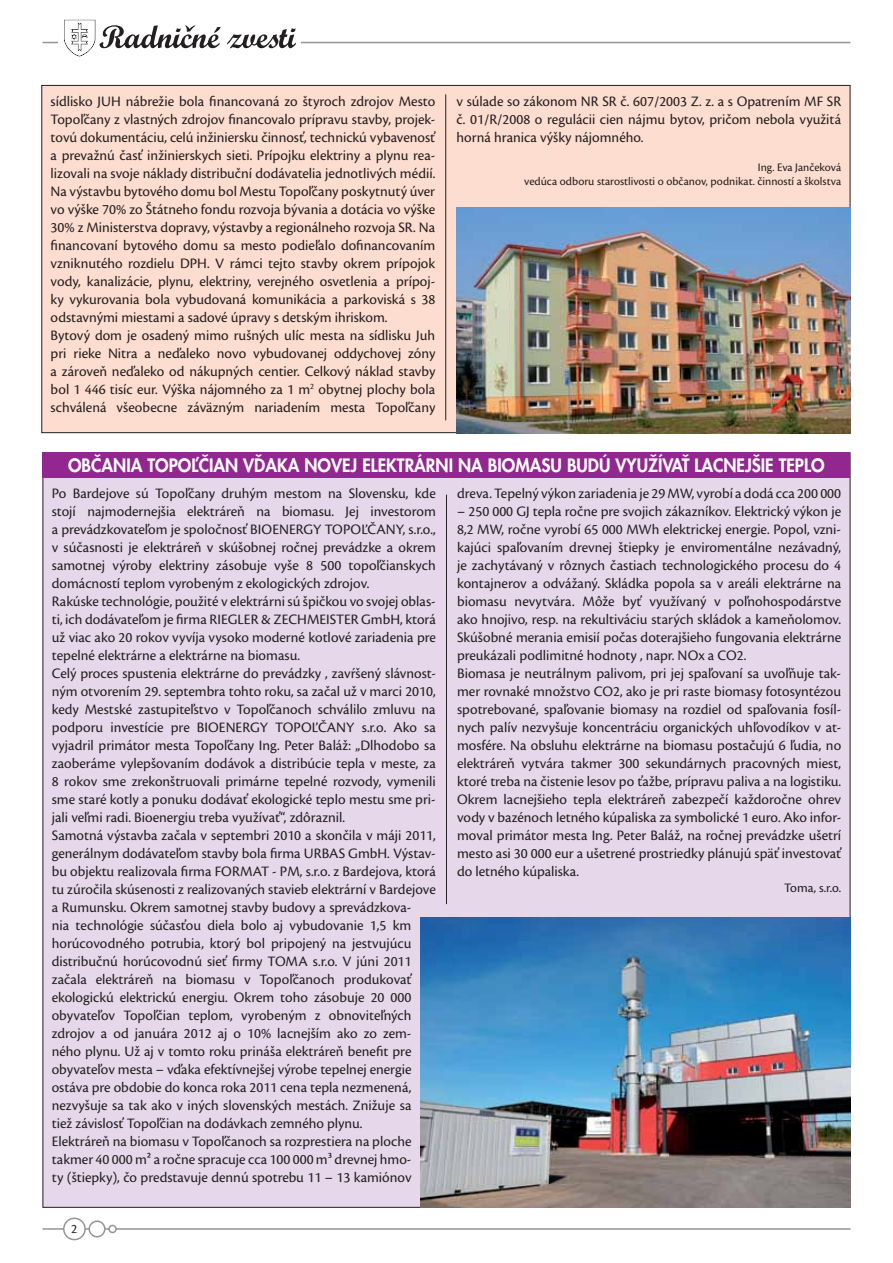
<style>
.page{position:relative;width:893px;height:1263px;background:#fff}
.page>*{position:absolute;margin:0;border:0;box-sizing:border-box;transform-origin:0 0}
.t1{font:800 18px "Futura CE";color:#fff;scale:.96 1}
.t2{font:15px/18px "Cronos Pro";color:#231f20}
.t3{font:13.5px "Cronos Pro";color:#231f20}
.t4{font:12px/14.4px "Cronos Pro";color:#231f20;text-align:right}
</style>
<div class="page">
<hr style="left:43px;top:1228px;width:807px;height:2px;background:#939598">
<hr style="left:43px;top:42px;width:807px;height:1px;background:#939598">
<div style="left:59px;top:35px;width:242px;height:15px;background:#fff"></div>
<svg style="left:64px;top:20px;width:232px;height:37px"></svg>
<div style="left:64px;top:1218px;width:21px;height:21px;background:#fff;border-radius:50%"></div>
<div style="left:63px;top:1217px;width:23px;height:23px;border:2px solid #939598;border-radius:50%"></div>
<div style="left:89px;top:1221px;width:16px;height:16px;background:#fff;border-radius:50%"></div>
<div style="left:89px;top:1220px;width:17px;height:17px;border:2px solid #939598;border-radius:50%"></div>
<div style="left:109px;top:1225px;width:7px;height:7px;background:#fff;border-radius:50%"></div>
<div style="left:108px;top:1225px;width:9px;height:8px;border:2px solid #939598;border-radius:50%"></div>
<div style="left:43px;top:453px;width:807px;height:754px;background:#e6d8ea"></div>
<div style="left:43px;top:452px;width:807px;height:26px;background:#91278f"></div>
<img style="left:420px;top:917px;width:430px;height:291px">
<hr style="left:446px;top:495px;width:1px;height:409px;background:#231f20">
<div style="left:42px;top:85px;width:808px;height:348px;background:#fdddcf"></div>
<img style="left:456px;top:208px;width:394px;height:225px">
<hr style="left:445px;top:95px;width:1px;height:325px;background:#231f20">
<p class="t2" style="left:51px;top:94px;width:386px">sídlisko JUH nábrežie bola financovaná zo štyroch zdrojov Mesto Topoľčany z vlastných zdrojov financovalo prípravu stavby, projek&shy;tovú dokumentáciu, celú inžiniersku činnosť, technickú vybavenosť a prevažnú časť inžinierskych sieti. Prípojku elektriny a plynu rea&shy;lizovali na svoje náklady distribuční dodávatelia jednotlivých médií.<br>Na výstavbu bytového domu bol Mestu Topoľčany poskytnutý úver vo výške 70% zo Štátneho fondu rozvoja bývania a dotácia vo výške 30% z Ministerstva dopravy, výstavby a regionálneho rozvoja SR. Na financovaní bytového domu sa mesto podieľalo dofinancovaním vzniknutého rozdielu DPH. V rámci tejto stavby okrem prípojok vody, kanalizácie, plynu, elektriny, verejného osvetlenia a prípoj&shy;ky vykurovania bola vybudovaná komunikácia a parkoviská s 38 odstavnými miestami a sadové úpravy s detským ihriskom.<br>Bytový dom je osadený mimo rušných ulíc mesta na sídlisku Juh pri rieke Nitra a neďaleko novo vybudovanej oddychovej zóny a zároveň neďaleko od nákupných centier. Celkový náklad stavby bol 1 446 tisíc eur. Výška nájomného za 1 m<sup>2</sup> obytnej plochy bola schválená všeobecne záväzným nariadením mesta Topoľčany</p>
<p class="t2" style="left:457px;top:94px;width:386px;text-align:justify">v súlade so zákonom NR SR č. 607/2003 Z. z. a s Opatrením MF SR č. 01/R/2008 o regulácii cien nájmu bytov, pričom nebola využitá horná hranica výšky nájomného.</p>
<p class="t4" style="left:524px;top:161px;width:318px">Ing. Eva Jančeková<br>vedúca odboru starostlivosti o občanov, podnikat. činností a školstva</p>
<p class="t1" style="left:68px;top:458px;width:789px">OBČANIA TOPOĽČIAN VĎAKA NOVEJ ELEKTRÁRNI NA BIOMASU BUDÚ VYUŽÍVAŤ LACNEJŠIE TEPLO</p>
<p class="t2" style="left:52px;top:486px;width:386px">Po Bardejove sú Topoľčany druhým mestom na Slovensku, kde stojí najmodernejšia elektráreň na biomasu. Jej investorom a prevádzkovateľom je spoločnosť BIOENERGY TOPOĽČANY, s.r.o., v súčasnosti je elektráreň v skúšobnej ročnej prevádzke a okrem samotnej výroby elektriny zásobuje vyše 8 500 topoľčianskych domácností teplom vyrobeným z ekologických zdrojov.<br>Rakúske technológie, použité v elektrárni sú špičkou vo svojej oblas&shy;ti, ich dodávateľom je firma RIEGLER &amp; ZECHMEISTER GmbH, ktorá už viac ako 20 rokov vyvíja vysoko moderné kotlové zariadenia pre tepelné elektrárne a elektrárne na biomasu.<br>Celý proces spustenia elektrárne do prevádzky , zavŕšený slávnost&shy;ným otvorením 29. septembra tohto roku, sa začal už v marci 2010, kedy Mestské zastupiteľstvo v Topoľčanoch schválilo zmluvu na podporu investície pre BIOENERGY TOPOĽČANY s.r.o. Ako sa vyjadril primátor mesta Topoľčany Ing. Peter Baláž: „Dlhodobo sa zaoberáme vylepšovaním dodávok a distribúcie tepla v meste, za 8 rokov sme zrekonštruovali primárne tepelné rozvody, vymenili sme staré kotly a ponuku dodávať ekologické teplo mestu sme pri&shy;jali veľmi radi. Bioenergiu treba využívať“, zdôraznil.<br>Samotná výstavba začala v septembri 2010 a skončila v máji 2011, generálnym dodávateľom stavby bola firma URBAS GmbH. Výstav&shy;bu objektu realizovala firma FORMAT - PM, s.r.o. z Bardejova, ktorá tu zúročila skúsenosti z realizovaných stavieb elektrární v Bardejove a Rumunsku. Okrem samotnej stavby budovy a sprevádzkova-<br>nia technológie súčasťou diela bolo aj vybudovanie 1,5 km horúcovodného potrubia, ktorý bol pripojený na jestvujúcu distribučnú horúcovodnú sieť firmy TOMA s.r.o. V júni 2011 začala elektráreň na biomasu v Topoľčanoch produkovať ekologickú elektrickú energiu. Okrem toho zásobuje 20 000 obyvateľov Topoľčian teplom, vyrobeným z obnoviteľných zdrojov a od januára 2012 aj o 10% lacnejším ako zo zem&shy;ného plynu. Už aj v tomto roku prináša elektráreň benefit pre obyvateľov mesta – vďaka efektívnejšej výrobe tepelnej energie ostáva pre obdobie do konca roka 2011 cena tepla nezmenená, nezvyšuje sa tak ako v iných slovenských mestách. Znižuje sa<br>tiež závislosť Topoľčian na dodávkach zemného plynu.<br>Elektráreň na biomasu v Topoľčanoch sa rozprestiera na ploche takmer 40 000 m² a ročne spracuje cca 100 000 m³ drevnej hmo-<br>ty (štiepky), čo predstavuje dennú spotrebu 11 – 13 kamiónov</p>
<p class="t2" style="left:457px;top:486px;width:386px">dreva. Tepelný výkon zariadenia je 29 MW, vyrobí a dodá cca 200 000</p>
<p class="t2" style="left:457px;top:504px;width:386px">– 250 000 GJ tepla ročne pre svojich zákazníkov. Elektrický výkon je 8,2 MW, ročne vyrobí 65 000 MWh elektrickej energie. Popol, vzni&shy;kajúci spaľovaním drevnej štiepky je enviromentálne nezávadný, je zachytávaný v rôznych častiach technologického procesu do 4 kontajnerov a odvážaný. Skládka popola sa v areáli elektrárne na biomasu nevytvára. Môže byť využívaný v poľnohospodárstve ako hnojivo, resp. na rekultiváciu starých skládok a kameňolomov.<br>Skúšobné merania emisií počas doterajšieho fungovania elektrárne preukázali podlimitné hodnoty , napr. NOx a CO2.<br>Biomasa je neutrálnym palivom, pri jej spaľovaní sa uvoľňuje tak&shy;mer rovnaké množstvo CO2, ako je pri raste biomasy fotosyntézou spotrebované, spaľovanie biomasy na rozdiel od spaľovania fosíl&shy;nych palív nezvyšuje koncentráciu organických uhľovodíkov v at&shy;mosfére. Na obsluhu elektrárne na biomasu postačujú 6 ľudia, no elektráreň vytvára takmer 300 sekundárnych pracovných miest, ktoré treba na čistenie lesov po ťažbe, prípravu paliva a na logistiku.<br>Okrem lacnejšieho tepla elektráreň zabezpečí každoročne ohrev vody v bazénoch letného kúpaliska za symbolické 1 euro. Ako infor&shy;moval primátor mesta Ing. Peter Baláž, na ročnej prevádzke ušetrí mesto asi 30 000 eur a ušetrené prostriedky plánujú späť investovať do letného kúpaliska.</p>
<p class="t3" style="left:784px;top:883px;width:58px">Toma, s.r.o.</p>
<p class="t3" style="left:71px;top:1223px;width:8px">2</p>
</div>
